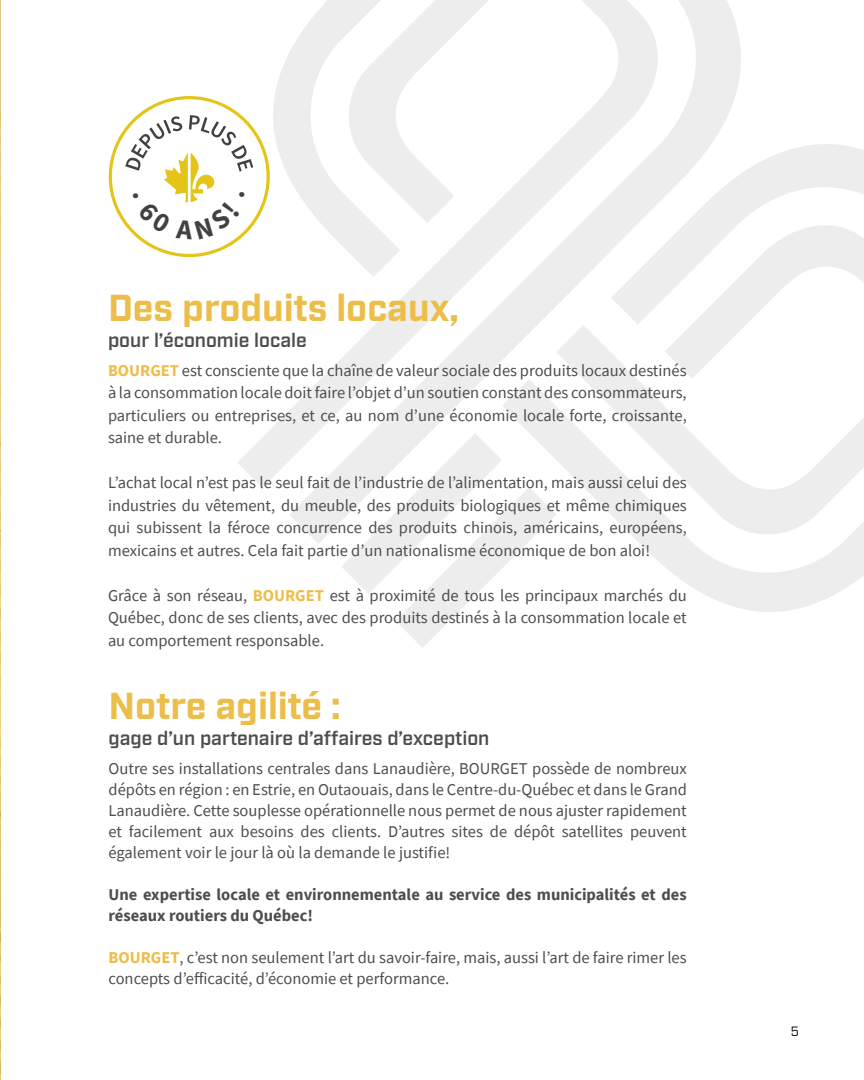
<style>
.page{position:relative;width:864px;height:1080px;background:#fff}
.page>*{position:absolute;margin:0;border:0;box-sizing:border-box;transform-origin:0 0}
.t1{font:700 37.5px "Industry";color:#edbd49}
.t2{font:600 19.5px "Industry";color:#4d4d4f}
.t3{font:16.5px/22.5px "Source Sans Pro";color:#4d4d4f;text-align:justify}
.t4{font:700 16.5px/21px "Source Sans Pro";color:#4d4d4f}
.t5{font:13.5px "Industry";color:#000}
.s1{font-weight:700;color:#edbd49}
</style>
<div class="page">
<hr style="left:0;top:0;width:1px;height:1080px;background:#edbd49">
<svg style="left:342px;top:544px;width:160px;height:104px"></svg>
<svg style="left:502px;top:144px;width:362px;height:468px"></svg>
<svg style="left:762px;top:208px;width:102px;height:333px"></svg>
<svg style="left:290px;top:0;width:472px;height:544px"></svg>
<svg style="left:237px;top:0;width:438px;height:488px"></svg>
<svg style="left:556px;top:325px;width:27px;height:27px"></svg>
<svg style="left:109px;top:96px;width:161px;height:161px"></svg>
<h1 class="t1" style="left:108px;top:286px;width:352px">Des produits locaux,</h1>
<p class="t2" style="left:108px;top:328px;width:200px">pour l’économie locale</p>
<p class="t3" style="left:108px;top:359px;width:580px"><span class="s1">BOURGET</span> est consciente que la chaîne de valeur sociale des produits locaux destinés à la consommation locale doit faire l’objet d’un soutien constant des consommateurs, particuliers ou entreprises, et ce, au nom d’une économie locale forte, croissante, saine et durable.</p>
<p class="t3" style="left:108px;top:472px;width:580px">L’achat local n’est pas le seul fait de l’industrie de l’alimentation, mais aussi celui des industries du vêtement, du meuble, des produits biologiques et même chimiques qui subissent la féroce concurrence des produits chinois, américains, européens, mexicains et autres. Cela fait partie d’un nationalisme économique de bon aloi!</p>
<p class="t3" style="left:108px;top:584px;width:580px">Grâce à son réseau, <span class="s1">BOURGET</span> est à proximité de tous les principaux marchés du Québec, donc de ses clients, avec des produits destinés à la consommation locale et au comportement responsable.</p>
<h1 class="t1" style="left:109px;top:684px;width:234px">Notre agilité :</h1>
<p class="t2" style="left:109px;top:726px;width:382px">gage d’un partenaire d’affaires d’exception</p>
<p class="t3" style="left:109px;top:758px;width:580px;line-height:21px">Outre ses installations centrales dans Lanaudière, BOURGET possède de nombreux dépôts en région : en Estrie, en Outaouais, dans le Centre-du-Québec et dans le Grand Lanaudière. Cette souplesse opérationnelle nous permet de nous ajuster rapidement et facilement aux besoins des clients. D’autres sites de dépôt satellites peuvent également voir le jour là où la demande le justifie!</p>
<p class="t4" style="left:109px;top:884px;width:580px">Une expertise locale et environnementale au service des municipalités et des réseaux routiers du Québec!</p>
<p class="t3" style="left:109px;top:947px;width:580px;line-height:21px"><span class="s1">BOURGET</span>, c’est non seulement l’art du savoir-faire, mais, aussi l’art de faire rimer les concepts d’efficacité, d’économie et performance.</p>
<p class="t5" style="left:791px;top:1023px;width:10px">5</p>
</div>
